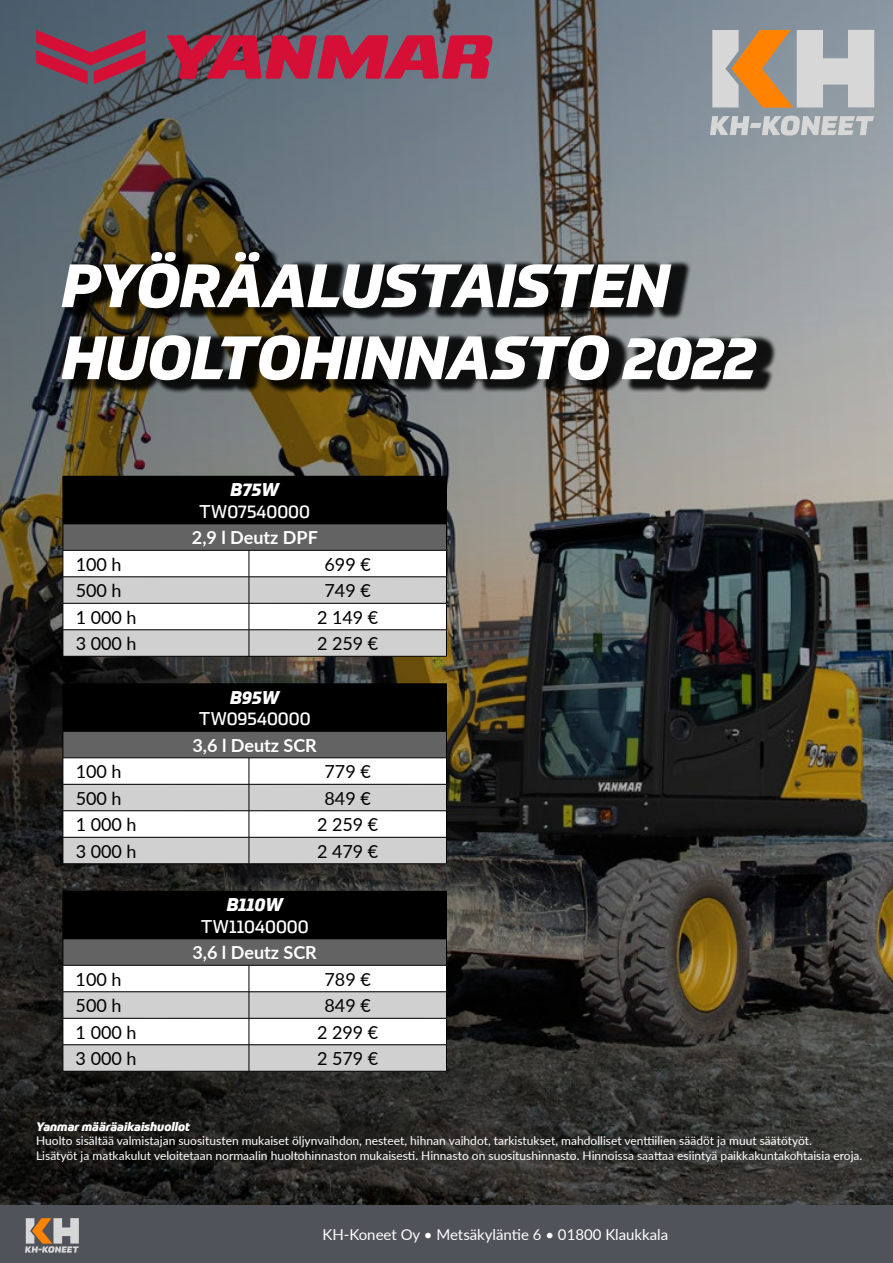
<style>
.page{position:relative;width:893px;height:1263px;background:#fff}
.page>*{position:absolute;margin:0;border:0;box-sizing:border-box;transform-origin:0 0}
.t1{font:italic 800 60px/72px "Prometo";color:#fff}
.t2{font:18px "Lato";color:#000}
.t3{font:700 18px "Lato";color:#fff}
.t4{font:18px "Prometo";color:#fff}
.t5{font:italic 800 18px "Prometo";color:#fff}
.t6{font:15px "Lato";color:#fff}
.t7{font:12px/14.4px "Lato";color:#fff}
.t8{font:italic 800 12px "Prometo";color:#fff}
</style>
<div class="page">
<img style="left:0;top:0;width:893px;height:1205px">
<div style="left:65px;top:248px;width:712px;height:146px;background:#000;opacity:.9"></div>
<div style="left:0;top:1205px;width:893px;height:58px;background:#50535a"></div>
<svg style="left:25px;top:1218px;width:54px;height:35px"></svg>
<svg style="left:712px;top:30px;width:162px;height:78px;background:#c5b29c"></svg>
<svg style="left:710px;top:116px;width:164px;height:20px;background:#b9bdc0"></svg>
<div style="left:63px;top:476px;width:383px;height:48px;background:#000"></div>
<hr style="left:446px;top:476px;width:1px;height:48px;background:#000">
<hr style="left:63px;top:656px;width:186px;height:1px;background:#000">
<hr style="left:249px;top:656px;width:198px;height:1px;background:#000">
<svg style="left:63px;top:524px;width:384px;height:132px"></svg>
<hr style="left:63px;top:550px;width:186px;height:1px;background:#000">
<hr style="left:249px;top:550px;width:198px;height:1px;background:#000">
<div style="left:63px;top:684px;width:383px;height:47px;background:#000"></div>
<hr style="left:63px;top:683px;width:186px;height:1px;background:#000">
<hr style="left:249px;top:683px;width:198px;height:1px;background:#000">
<hr style="left:446px;top:684px;width:1px;height:47px;background:#000">
<svg style="left:63px;top:731px;width:384px;height:133px"></svg>
<hr style="left:63px;top:757px;width:186px;height:1px;background:#000">
<hr style="left:249px;top:757px;width:198px;height:1px;background:#000">
<div style="left:63px;top:891px;width:383px;height:48px;background:#000"></div>
<hr style="left:446px;top:891px;width:1px;height:47px;background:#000">
<hr style="left:63px;top:1071px;width:186px;height:1px;background:#000">
<hr style="left:249px;top:1071px;width:198px;height:1px;background:#000">
<hr style="left:249px;top:938px;width:198px;height:1px;background:#000">
<svg style="left:63px;top:939px;width:384px;height:132px"></svg>
<hr style="left:63px;top:965px;width:186px;height:1px;background:#000">
<hr style="left:249px;top:965px;width:198px;height:1px;background:#000">
<svg style="left:167px;top:35px;width:326px;height:44px;background:#ac2d4b"></svg>
<svg style="left:36px;top:30px;width:109px;height:54px;background:#8e3a53"></svg>
<h1 class="t1" style="left:62px;top:250px;width:696px">PYÖRÄALUSTAISTEN<br>HUOLTOHINNASTO 2022</h1>
<h2 class="t5" style="left:231px;top:478px;width:50px">B75W</h2>
<h2 class="t4" style="left:199px;top:500px;width:112px">TW07540000</h2>
<h2 class="t3" style="left:192px;top:524px;width:127px">2,9 l Deutz DPF</h2>
<h2 class="t2" style="left:76px;top:551px;width:47px">100 h</h2>
<h2 class="t2" style="left:325px;top:551px;width:48px">699 €</h2>
<h2 class="t2" style="left:76px;top:578px;width:47px">500 h</h2>
<h2 class="t2" style="left:325px;top:578px;width:48px">749 €</h2>
<h2 class="t2" style="left:76px;top:604px;width:63px">1 000 h</h2>
<h2 class="t2" style="left:317px;top:604px;width:63px">2 149 €</h2>
<h2 class="t2" style="left:76px;top:631px;width:63px">3 000 h</h2>
<h2 class="t2" style="left:317px;top:631px;width:63px">2 259 €</h2>
<h2 class="t5" style="left:230px;top:686px;width:50px">B95W</h2>
<h2 class="t4" style="left:199px;top:708px;width:113px">TW09540000</h2>
<h2 class="t3" style="left:193px;top:732px;width:126px">3,6 l Deutz SCR</h2>
<h2 class="t2" style="left:76px;top:759px;width:47px">100 h</h2>
<h2 class="t2" style="left:325px;top:759px;width:48px">779 €</h2>
<h2 class="t2" style="left:76px;top:785px;width:47px">500 h</h2>
<h2 class="t2" style="left:325px;top:785px;width:48px">849 €</h2>
<h2 class="t2" style="left:76px;top:812px;width:63px">1 000 h</h2>
<h2 class="t2" style="left:317px;top:812px;width:63px">2 259 €</h2>
<h2 class="t2" style="left:76px;top:838px;width:63px">3 000 h</h2>
<h2 class="t2" style="left:317px;top:838px;width:63px">2 479 €</h2>
<h2 class="t5" style="left:227px;top:893px;width:58px">B110W</h2>
<h2 class="t4" style="left:201px;top:915px;width:110px">TW11040000</h2>
<h2 class="t3" style="left:193px;top:939px;width:126px">3,6 l Deutz SCR</h2>
<h2 class="t2" style="left:76px;top:966px;width:47px">100 h</h2>
<h2 class="t2" style="left:325px;top:966px;width:48px">789 €</h2>
<h2 class="t2" style="left:76px;top:993px;width:47px">500 h</h2>
<h2 class="t2" style="left:325px;top:993px;width:48px">849 €</h2>
<h2 class="t2" style="left:76px;top:1019px;width:63px">1 000 h</h2>
<h2 class="t2" style="left:317px;top:1019px;width:63px">2 299 €</h2>
<h2 class="t2" style="left:76px;top:1046px;width:63px">3 000 h</h2>
<h2 class="t2" style="left:317px;top:1046px;width:63px">2 579 €</h2>
<p class="t8" style="left:36px;top:1119px;width:155px">Yanmar määräaikaishuollot</p>
<p class="t7" style="left:36px;top:1133px;width:828px">Huolto sisältää valmistajan suositusten mukaiset öljynvaihdon, nesteet, hihnan vaihdot, tarkistukset, mahdolliset venttiilien säädöt ja muut säätötyöt.<br>Lisätyöt ja matkakulut veloitetaan normaalin huoltohinnaston mukaisesti. Hinnasto on suositushinnasto. Hinnoissa saattaa esiintyä paikkakuntakohtaisia eroja.</p>
<p class="t6" style="left:322px;top:1224px;width:347px">KH-Koneet Oy • Metsäkyläntie 6 • 01800 Klaukkala</p>
</div>
